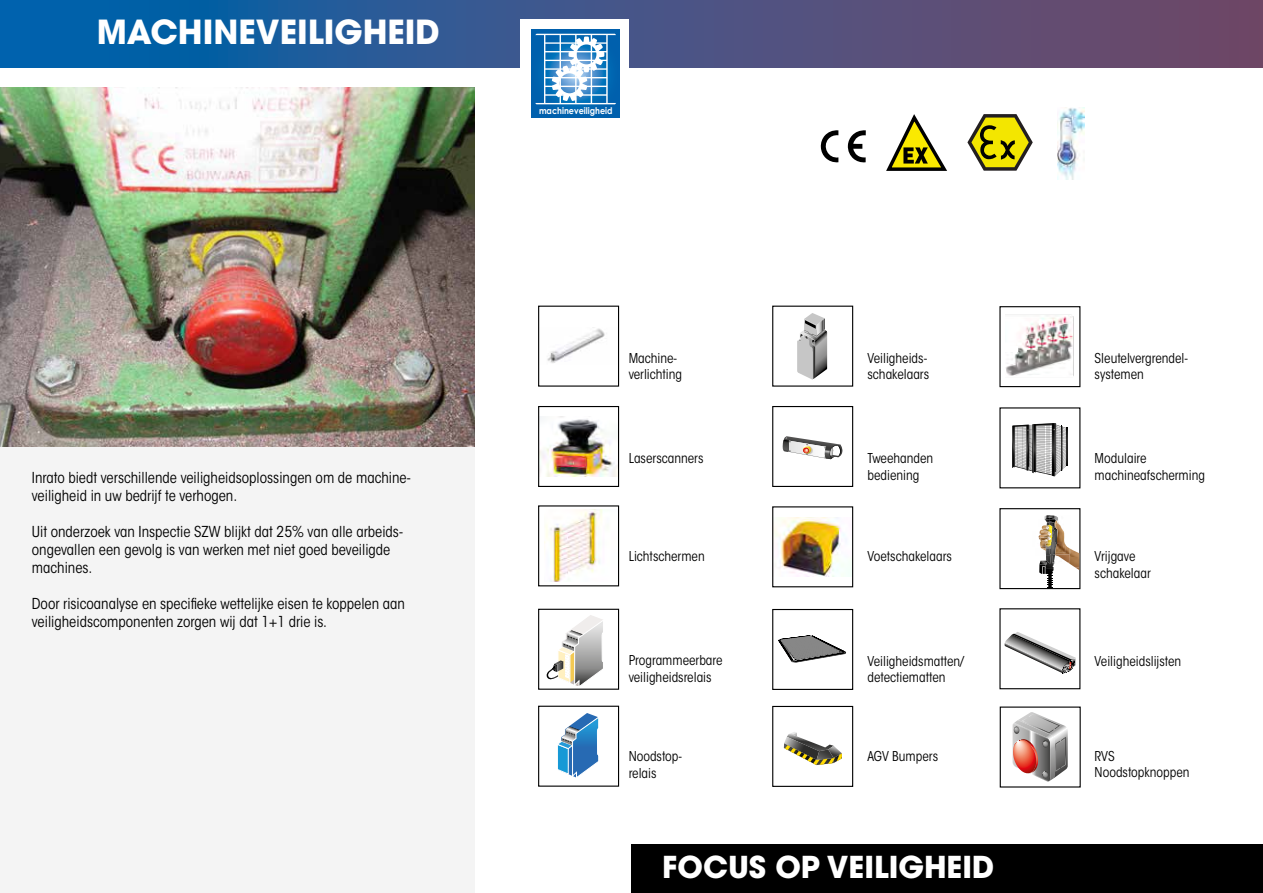
<style>
.page{position:relative;width:1263px;height:893px;background:#fff}
.page>*{position:absolute;margin:0;border:0;box-sizing:border-box;transform-origin:0 0}
.t1{font:700 33px "ITC Avant Garde Pro";color:#fff}
.t2{font:700 30px "ITC Avant Garde Pro";color:#fff}
.t3{font:condensed 15px/18px "ITC Avant Garde Std";color:#000}
.t4{font:condensed 13.5px/16.2px "ITC Avant Garde Std";color:#000}
.t5{font:700 9.15px "Century Gothic";color:#fff;scale:.88 1}
</style>
<div class="page">
<svg style="left:0;top:0;width:1263px;height:67px;background:#3d5589"></svg>
<div style="left:0;top:446px;width:474px;height:447px;background:#f4f4f4"></div>
<div style="left:631px;top:844px;width:632px;height:49px;background:#000"></div>
<div style="left:538px;top:505px;width:81px;height:81px;border:1px solid #000"></div>
<img style="left:540px;top:417px;width:77px;height:59px">
<div style="left:538px;top:406px;width:81px;height:81px;border:1px solid #000"></div>
<svg style="left:557px;top:713px;width:42px;height:65px"></svg>
<div style="left:538px;top:706px;width:81px;height:81px;border:1px solid #000"></div>
<div style="left:538px;top:609px;width:81px;height:81px;border:1px solid #000"></div>
<svg style="left:797px;top:313px;width:30px;height:66px"></svg>
<div style="left:772px;top:306px;width:81px;height:81px;border:1px solid #000"></div>
<svg style="left:1004px;top:632px;width:72px;height:41px"></svg>
<svg style="left:821px;top:130px;width:45px;height:32px"></svg>
<img style="left:1057px;top:108px;width:27px;height:72px">
<svg style="left:886px;top:114px;width:61px;height:57px"></svg>
<svg style="left:967px;top:114px;width:66px;height:57px"></svg>
<img style="left:547px;top:328px;width:58px;height:35px">
<div style="left:538px;top:306px;width:81px;height:81px;border:1px solid #000"></div>
<div style="left:772px;top:609px;width:81px;height:81px;border:1px solid #000"></div>
<img style="left:774px;top:517px;width:77px;height:59px">
<div style="left:772px;top:506px;width:81px;height:81px;border:1px solid #000"></div>
<div style="left:999px;top:306px;width:81px;height:81px;border:1px solid #000"></div>
<div style="left:772px;top:706px;width:81px;height:81px;border:1px solid #000"></div>
<div style="left:999px;top:508px;width:81px;height:81px;border:1px solid #000"></div>
<svg style="left:783px;top:436px;width:60px;height:23px"></svg>
<div style="left:772px;top:406px;width:81px;height:81px;border:1px solid #000"></div>
<svg style="left:1012px;top:712px;width:56px;height:70px"></svg>
<img style="left:544px;top:510px;width:59px;height:72px">
<svg style="left:1033px;top:515px;width:46px;height:73px"></svg>
<svg style="left:784px;top:732px;width:58px;height:33px"></svg>
<svg style="left:778px;top:636px;width:68px;height:27px"></svg>
<svg style="left:1012px;top:423px;width:56px;height:53px;background:#9d9d9d"></svg>
<img style="left:0;top:87px;width:474px;height:359px">
<div style="left:521px;top:20px;width:108px;height:121px;background:#fff"></div>
<svg style="left:531px;top:29px;width:89px;height:89px;background:#0564af"></svg>
<svg style="left:535px;top:34px;width:81px;height:70px"></svg>
<svg style="left:546px;top:615px;width:57px;height:71px"></svg>
<div style="left:541px;top:635px;width:9px;height:19px;background:#fff"></div>
<div style="left:599px;top:680px;width:9px;height:7px;background:#fff"></div>
<img style="left:1005px;top:314px;width:70px;height:73px">
<div style="left:1005px;top:346px;width:12px;height:5px;background:#fff"></div>
<h1 class="t1" style="left:97px;top:10px;width:345px">MACHINEVEILIGHEID</h1>
<p class="t3" style="left:32px;top:469px;width:380px">Inrato biedt verschillende veiligheidsoplossingen om de machine&shy;veiligheid in uw bedrijf te verhogen.</p>
<p class="t3" style="left:32px;top:523px;width:373px">Uit onderzoek van Inspectie SZW blijkt dat 25% van alle arbeids&shy;ongevallen een gevolg is van werken met niet goed beveiligde machines.</p>
<p class="t3" style="left:32px;top:595px;width:375px">Door risicoanalyse en specifieke wettelijke eisen te koppelen aan veiligheidscomponenten zorgen wij dat 1+1 drie is.</p>
<p class="t5" style="left:539px;top:105px;width:85px">machineveiligheid</p>
<p class="t4" style="left:867px;top:350px;width:63px">Veiligheids&shy;schakelaars</p>
<p class="t4" style="left:629px;top:350px;width:55px">Machine&shy;verlichting</p>
<p class="t4" style="left:1094px;top:350px;width:95px">Sleutelvergrendel&shy;systemen</p>
<p class="t4" style="left:629px;top:450px;width:76px">Laserscanners</p>
<p class="t4" style="left:867px;top:451px;width:67px">Tweehanden bediening</p>
<p class="t4" style="left:1094px;top:450px;width:112px">Modulaire machineafscherming</p>
<p class="t4" style="left:629px;top:548px;width:78px">Lichtschermen</p>
<p class="t4" style="left:867px;top:548px;width:86px">Voetschakelaars</p>
<p class="t4" style="left:1094px;top:548px;width:58px">Vrijgave schakelaar</p>
<p class="t4" style="left:629px;top:652px;width:95px">Programmeerbare veiligheidsrelais</p>
<p class="t4" style="left:867px;top:653px;width:98px">Veiligheidsmatten/ detectiematten</p>
<p class="t4" style="left:1094px;top:653px;width:88px">Veiligheidslijsten</p>
<p class="t4" style="left:629px;top:748px;width:55px">Noodstop&shy;relais</p>
<p class="t4" style="left:867px;top:748px;width:72px">AGV Bumpers</p>
<p class="t4" style="left:1094px;top:748px;width:96px">RVS<br>Noodstopknoppen</p>
<h2 class="t2" style="left:662px;top:847px;width:334px">FOCUS OP VEILIGHEID</h2>
</div>
